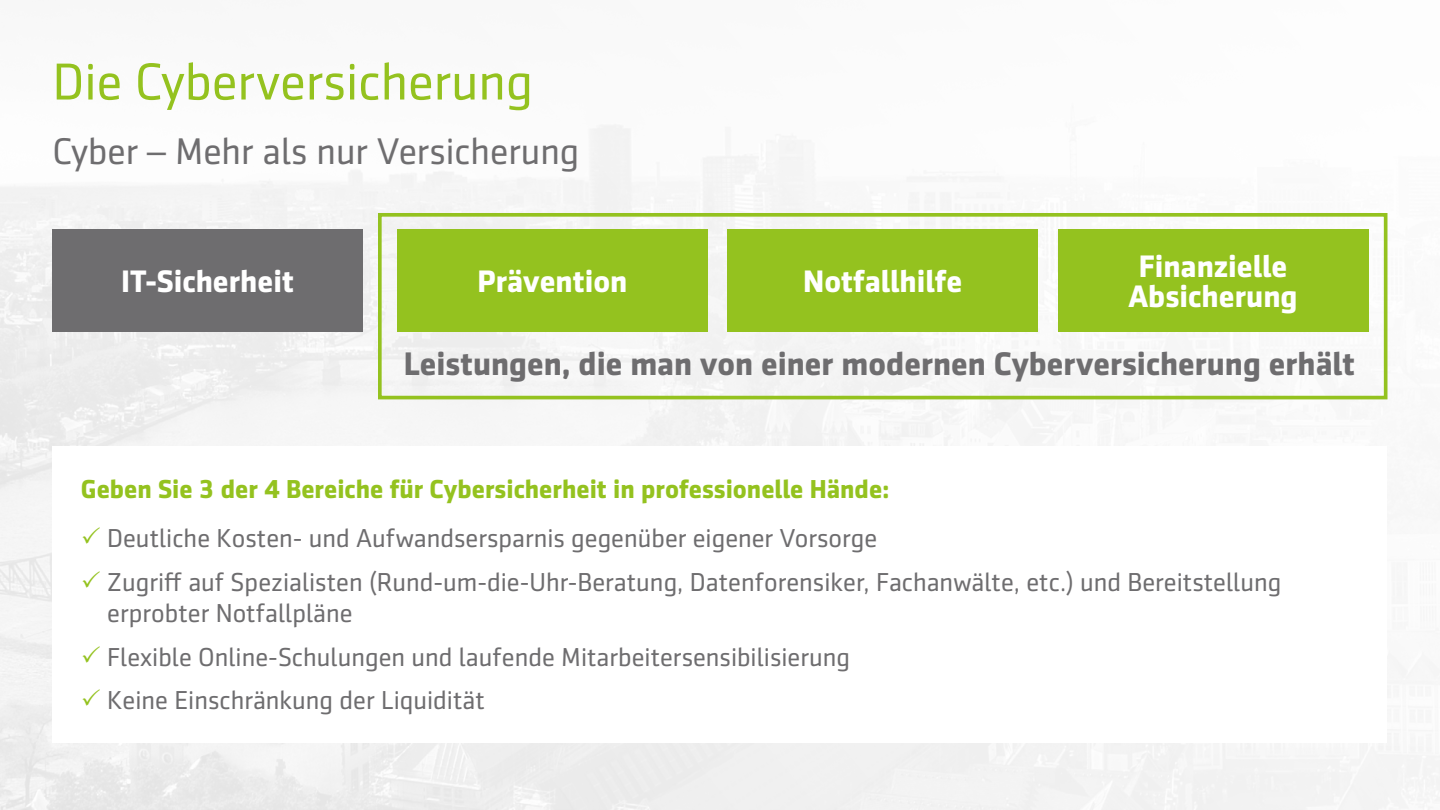
<style>
.page{position:relative;width:1440px;height:810px;background:#fff}
.page>*{position:absolute;margin:0;border:0;box-sizing:border-box;transform-origin:0 0}
.t1{font:52.5px "Sentico Sans DT";color:#94c21f}
.t2{font:37.5px "Sentico Sans DT";color:#6e6d6f}
.t3{font:700 33px "Sentico Sans DT";color:#6e6d6f}
.t4{font:700 31.42px/30.7px "Sentico Sans DT";color:#fff;text-align:center}
.t5{font:26.25px/31.5px "Sentico Sans DT";color:#6e6d6f}
.t6{font:700 26.25px "Sentico Sans DT";color:#94c21f}
.s1{color:#94c21f}
</style>
<div class="page">
<img style="left:0;top:124px;width:1440px;height:686px">
<div style="left:397px;top:229px;width:310px;height:103px;background:#94c21f"></div>
<div style="left:728px;top:229px;width:310px;height:103px;background:#94c21f"></div>
<div style="left:1058px;top:229px;width:310px;height:103px;background:#94c21f"></div>
<div style="left:52px;top:229px;width:311px;height:103px;background:#6e6d6f"></div>
<div style="left:52px;top:446px;width:1336px;height:297px;background:#fff"></div>
<div style="left:378px;top:213px;width:1009px;height:186px;border:4px solid #94c21f"></div>
<h1 class="t1" style="left:52px;top:53px;width:482px">Die Cyberversicherung</h1>
<h2 class="t2" style="left:52px;top:131px;width:528px">Cyber – Mehr als nur Versicherung</h2>
<p class="t4" style="left:121px;top:265px;width:174px">IT-Sicherheit</p>
<p class="t4" style="left:1128px;top:250px;width:171px">Finanzielle<br>Absicherung</p>
<p class="t3" style="left:404px;top:345px;width:953px">Leistungen, die man von einer modernen Cyberversicherung erhält</p>
<p class="t4" style="left:477px;top:265px;width:152px">Prävention</p>
<p class="t4" style="left:803px;top:265px;width:161px">Notfallhilfe</p>
<p class="t6" style="left:81px;top:474px;width:810px">Geben Sie 3 der 4 Bereiche für Cybersicherheit in professionelle Hände:</p>
<p class="t5" style="left:81px;top:522px;width:798px"><span class="s1">✓</span> Deutliche Kosten- und Aufwandsersparnis gegenüber eigener Vorsorge</p>
<p class="t5" style="left:107px;top:566px;width:1176px;text-indent:-26px"><span class="s1">✓</span> Zugriff auf Spezialisten (Rund-um-die-Uhr-Beratung, Datenforensiker, Fachanwälte, etc.) und Bereitstellung erprobter Notfallpläne</p>
<p class="t5" style="left:81px;top:641px;width:771px"><span class="s1">✓</span> Flexible Online-Schulungen und laufende Mitarbeitersensibilisierung</p>
<p class="t5" style="left:81px;top:684px;width:405px"><span class="s1">✓</span> Keine Einschränkung der Liquidität</p>
</div>
